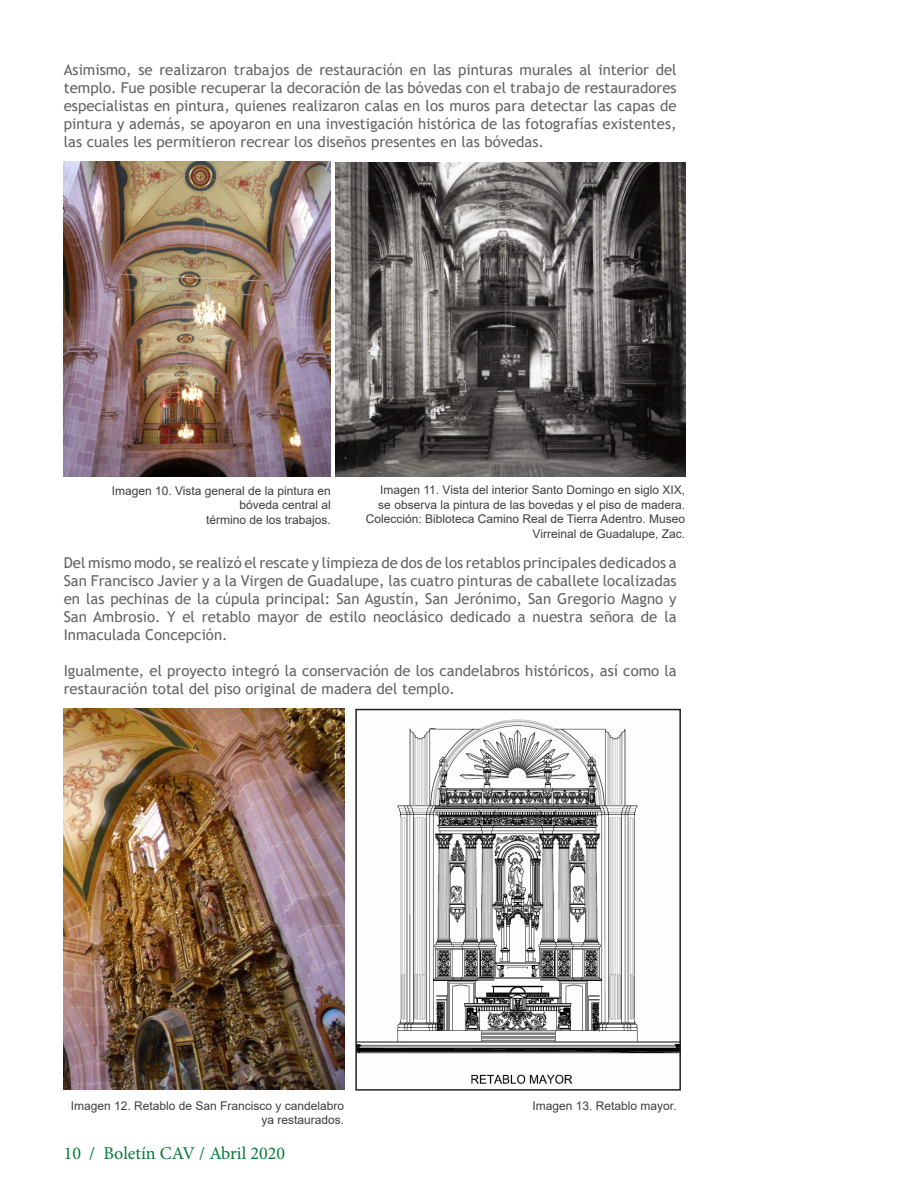
<style>
.page{position:relative;width:918px;height:1188px;background:#fff}
.page>*{position:absolute;margin:0;border:0;box-sizing:border-box;transform-origin:0 0}
.t1{font:18px "Minion Pro";color:#057a34}
.texti_geberal{font:15px/18px "Trebuchet MS";color:#636366;text-align:justify}
.Pie_de_foto{font:12px/14.4px "Arial";color:#3e3e3f;text-align:right}
</style>
<div class="page">
<img style="left:64px;top:162px;width:267px;height:314px">
<img style="left:336px;top:163px;width:349px;height:313px">
<img style="left:64px;top:709px;width:280px;height:381px">
<img style="left:358px;top:719px;width:320px;height:366px">
<div style="left:355px;top:709px;width:326px;height:382px;border:2px solid #231f20"></div>
<p class="texti_geberal" style="left:64px;top:60px;width:614px">Asimismo, se realizaron trabajos de restauración en las pinturas murales al interior del templo. Fue posible recuperar la decoración de las bóvedas con el trabajo de restauradores especialistas en pintura, quienes realizaron calas en los muros para detectar las capas de pintura y además, se apoyaron en una investigación histórica de las fotografías existentes, las cuales les permitieron recrear los diseños presentes en las bóvedas.</p>
<p class="Pie_de_foto" style="left:366px;top:483px;width:321px">Imagen 11. Vista del interior Santo Domingo en siglo XIX, se observa la pintura de las bovedas y el piso de madera.<br>Colección: Bibloteca Camino Real de Tierra Adentro. Museo Virreinal de Guadalupe, Zac.</p>
<p class="texti_geberal" style="left:64px;top:554px;width:614px">Del mismo modo, se realizó el rescate y limpieza de dos de los retablos principales dedicados a San Francisco Javier y a la Virgen de Guadalupe, las cuatro pinturas de caballete localizadas en las pechinas de la cúpula principal: San Agustín, San Jerónimo, San Gregorio Magno y San Ambrosio. Y el retablo mayor de estilo neoclásico dedicado a nuestra señora de la Inmaculada Concepción.</p>
<p class="texti_geberal" style="left:64px;top:662px;width:614px">Igualmente, el proyecto integró la conservación de los candelabros históricos, así como la restauración total del piso original de madera del templo.</p>
<p class="Pie_de_foto" style="left:112px;top:483px;width:221px">Imagen 10. Vista general de la pintura en</p>
<p class="Pie_de_foto" style="left:240px;top:498px;width:93px">bóveda central al</p>
<p class="Pie_de_foto" style="left:206px;top:512px;width:126px">término de los trabajos.</p>
<p class="Pie_de_foto" style="left:71px;top:1098px;width:275px">Imagen 12. Retablo de San Francisco y candelabro</p>
<p class="Pie_de_foto" style="left:533px;top:1098px;width:146px">Imagen 13. Retablo mayor.</p>
<p class="Pie_de_foto" style="left:261px;top:1113px;width:84px">ya restaurados.</p>
<p class="t1" style="left:64px;top:1141px;width:223px">10 / Boletín CAV / Abril 2020</p>
</div>
